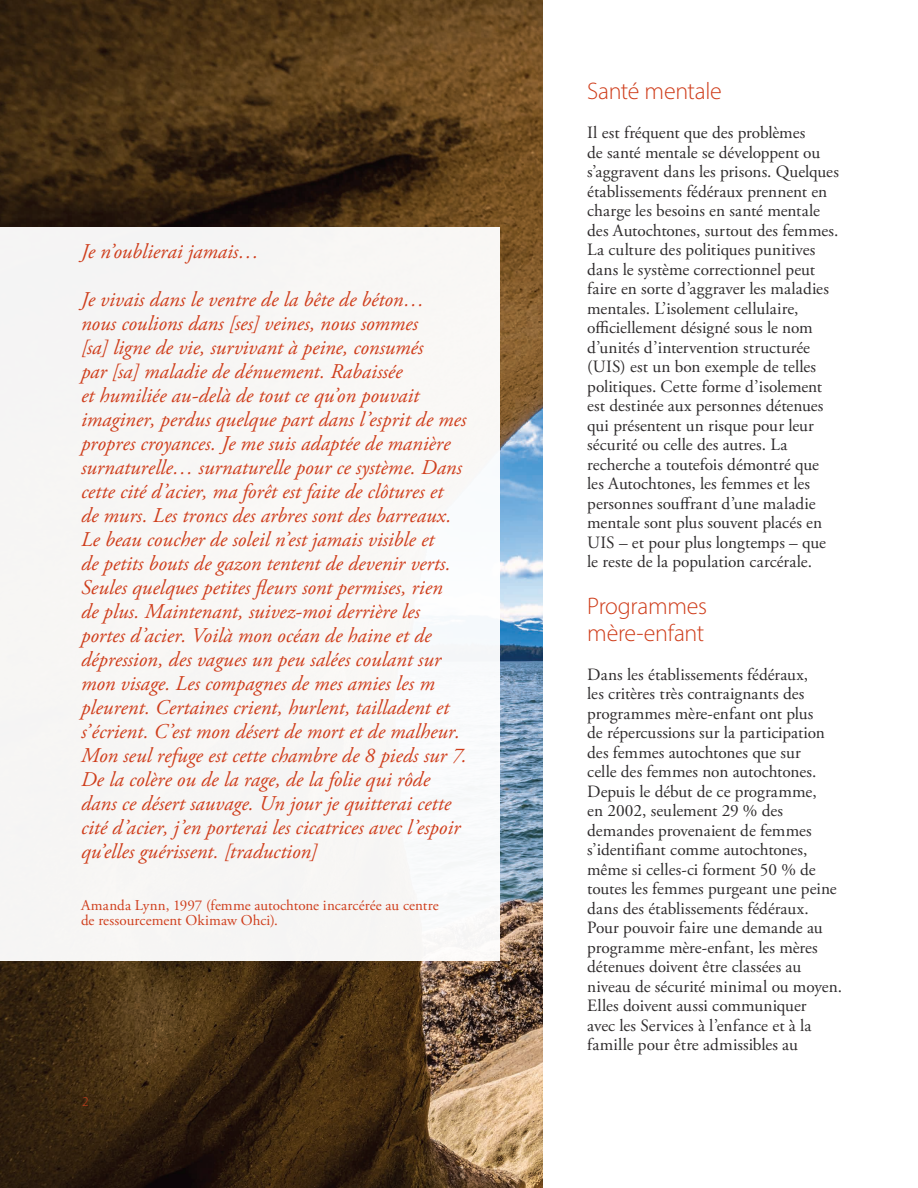
<style>
.page{position:relative;width:918px;height:1188px;background:#fff}
.page>*{position:absolute;margin:0;border:0;box-sizing:border-box;transform-origin:0 0}
.t1{font:300 24px/27px "Myriad Pro";letter-spacing:-.015em;color:#cf3e1c}
.t2{font:italic 21px/24px "Adobe Garamond Pro";color:#cf3e1c}
.t3{font:17.25px/19.5px "Adobe Garamond Pro";letter-spacing:-.005em;color:#2e2b2c}
.t4{font:15px/15px "Adobe Garamond Pro";color:#cf3e1c}
.t5{font:300 13.5px "Myriad Pro";color:#cf3e1c}
</style>
<div class="page">
<img style="left:0;top:0;width:542px;height:1188px">
<div style="left:0;top:227px;width:500px;height:734px;background:#f7f6f5"></div>
<p class="t2" style="left:81px;top:240px;width:180px">Je n’oublierai jamais…</p>
<p class="t2" style="left:81px;top:288px;width:387px">Je vivais dans le ventre de la bête de béton…<br>nous coulions dans [ses] veines, nous sommes<br>[sa] ligne de vie, survivant à peine, consumés<br>par [sa] maladie de dénuement. Rabaissée<br>et humiliée au-delà de tout ce qu’on pouvait imaginer, perdus quelque part dans l’esprit de mes propres croyances. Je me suis adaptée de manière surnaturelle… surnaturelle pour ce système. Dans cette cité d’acier, ma forêt est faite de clôtures et<br>de murs. Les troncs des arbres sont des barreaux.<br>Le beau coucher de soleil n’est jamais visible et<br>de petits bouts de gazon tentent de devenir verts.<br>Seules quelques petites fleurs sont permises, rien<br>de plus. Maintenant, suivez-moi derrière les portes d’acier. Voilà mon océan de haine et de dépression, des vagues un peu salées coulant sur mon visage. Les compagnes de mes amies les m pleurent. Certaines crient, hurlent, tailladent et s’écrient. C’est mon désert de mort et de malheur.<br>Mon seul refuge est cette chambre de 8 pieds sur 7.<br>De la colère ou de la rage, de la folie qui rôde dans ce désert sauvage. Un jour je quitterai cette cité d’acier, j’en porterai les cicatrices avec l’espoir qu’elles guérissent. [traduction]</p>
<p class="t4" style="left:81px;top:899px;width:359px">Amanda Lynn, 1997 (femme autochtone incarcérée au centre de ressourcement Okimaw Ohci).</p>
<p class="t5" style="left:82px;top:1094px;width:8px">2</p>
<h1 class="t1" style="left:587px;top:77px;width:136px">Santé mentale</h1>
<p class="t3" style="left:587px;top:123px;width:253px">Il est fréquent que des problèmes<br>de santé mentale se développent ou s’aggravent dans les prisons. Quelques établissements fédéraux prennent en charge les besoins en santé mentale des Autochtones, surtout des femmes.<br>La culture des politiques punitives dans le système correctionnel peut faire en sorte d’aggraver les maladies mentales. L’isolement cellulaire, officiellement désigné sous le nom d’unités d’intervention structurée (UIS) est un bon exemple de telles politiques. Cette forme d’isolement est destinée aux personnes détenues qui présentent un risque pour leur sécurité ou celle des autres. La recherche a toutefois démontré que les Autochtones, les femmes et les personnes souffrant d’une maladie mentale sont plus souvent placés en UIS – et pour plus longtemps – que le reste de la population carcérale.</p>
<h1 class="t1" style="left:587px;top:592px;width:121px">Programmes mère-enfant</h1>
<p class="t3" style="left:587px;top:665px;width:256px">Dans les établissements fédéraux,<br>les critères très contraignants des programmes mère-enfant ont plus<br>de répercussions sur la participation des femmes autochtones que sur<br>celle des femmes non autochtones.<br>Depuis le début de ce programme,<br>en 2002, seulement 29 % des demandes provenaient de femmes s’identifiant comme autochtones, même si celles-ci forment 50 % de toutes les femmes purgeant une peine dans des établissements fédéraux.<br>Pour pouvoir faire une demande au programme mère-enfant, les mères détenues doivent être classées au niveau de sécurité minimal ou moyen.<br>Elles doivent aussi communiquer<br>avec les Services à l’enfance et à la famille pour être admissibles au</p>
</div>
